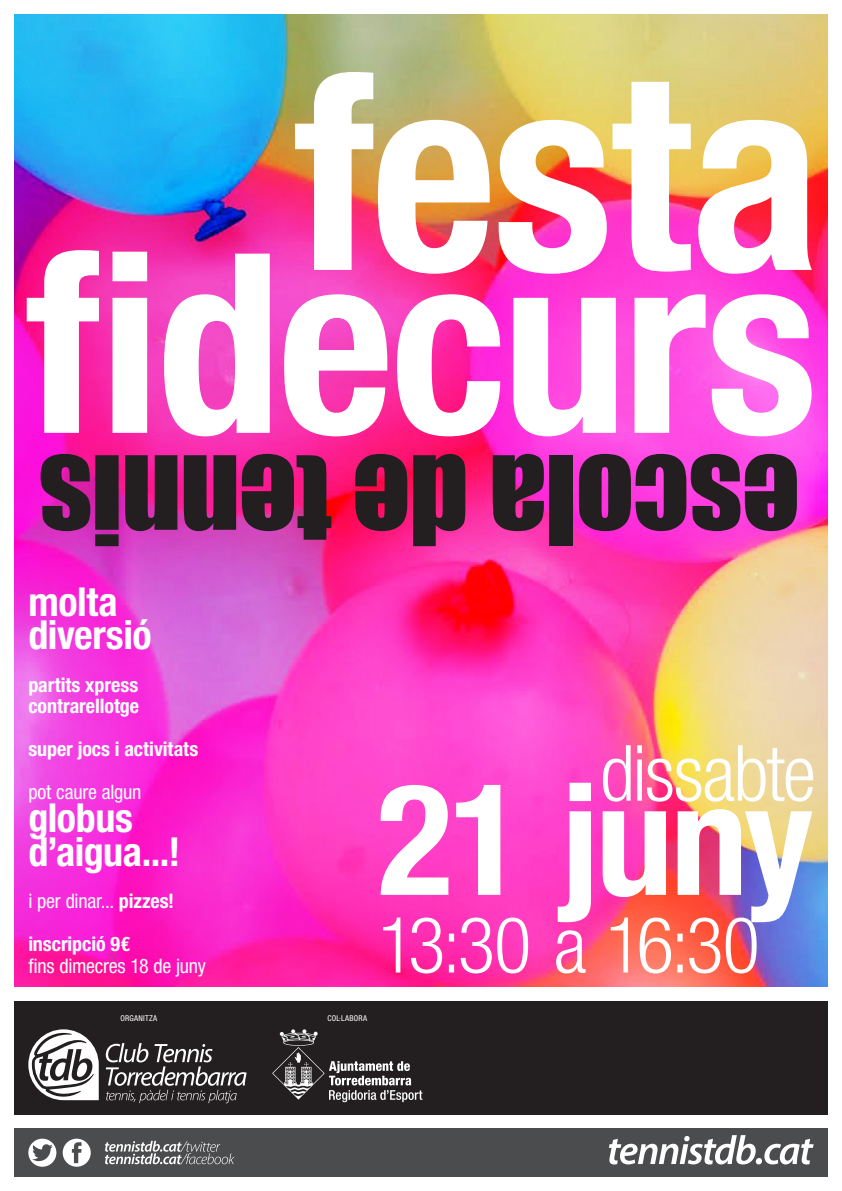
<style>
.page{position:relative;width:842px;height:1191px;background:#fff}
.page>*{position:absolute;margin:0;border:0;box-sizing:border-box;transform-origin:0 0}
.t1{font:700 condensed 271.8px "Helvetica Neue LT Pro";letter-spacing:-.01em;color:#fff}
.t2{font:700 condensed 250.9px "Helvetica Neue LT Pro";letter-spacing:-.015em;color:#fff}
.t3{font:700 condensed 155.2px "Helvetica Neue LT Pro";letter-spacing:-.02em;color:#fff}
.t4{font:115px "Impact";letter-spacing:-.01em;color:#231f20}
.t5{font:300 condensed 77.6px "Helvetica Neue LT Pro";letter-spacing:-.025em;color:#fff}
.t6{font:700 condensed 40px "Helvetica Neue LT Pro";letter-spacing:-.01em;color:#fff}
.t7{font:700 condensed 20px "Helvetica Neue LT Pro";color:#fff}
.t8{font:condensed 20px "Helvetica Neue LT Pro";letter-spacing:-.01em;color:#fff}
.t9{font:condensed 8px "Helvetica Neue LT Pro";letter-spacing:.03em;color:#fff}
.s1{font-weight:700}
</style>
<div class="page">
<div style="left:14px;top:1001px;width:814px;height:113px;background:#231f20"></div>
<svg style="left:106px;top:1043px;width:141px;height:60px"></svg>
<svg style="left:28px;top:1029px;width:71px;height:71px"></svg>
<svg style="left:272px;top:1029px;width:150px;height:73px"></svg>
<div style="left:14px;top:1128px;width:814px;height:48px;background:#4b4c4d"></div>
<svg style="left:105px;top:1140px;width:130px;height:24px"></svg>
<svg style="left:63px;top:1138px;width:28px;height:28px"></svg>
<svg style="left:28px;top:1138px;width:28px;height:28px"></svg>
<svg style="left:609px;top:1135px;width:205px;height:29px"></svg>
<img style="left:14px;top:14px;width:814px;height:972px">
<p class="t1" style="left:293px;top:9px;width:529px">festa</p>
<p class="t2" style="left:25px;top:192px;width:794px">fidecurs</p>
<p class="t4" style="left:800px;top:589px;width:763px;rotate:-180deg">escola de tennis</p>
<p class="t6" style="left:28px;top:577px;width:91px">molta</p>
<p class="t6" style="left:28px;top:610px;width:125px">diversió</p>
<p class="t7" style="left:28px;top:672px;width:111px">partits xpress</p>
<p class="t7" style="left:28px;top:694px;width:112px">contrarellotge</p>
<p class="t7" style="left:28px;top:736px;width:171px">super jocs i activitats</p>
<p class="t8" style="left:28px;top:780px;width:115px">pot caure algun</p>
<p class="t6" style="left:28px;top:793px;width:106px">globus</p>
<p class="t6" style="left:28px;top:827px;width:153px">d’aigua...!</p>
<p class="t8" style="left:28px;top:889px;width:147px">i per dinar... <span class="s1">pizzes!</span></p>
<p class="t7" style="left:28px;top:932px;width:103px">inscripció 9€</p>
<p class="t8" style="left:28px;top:954px;width:179px">fins dimecres 18 de juny</p>
<p class="t5" style="left:600px;top:728px;width:217px">dissabte</p>
<p class="t3" style="left:378px;top:745px;width:437px">21 juny</p>
<p class="t5" style="left:378px;top:900px;width:383px">13:30 a 16:30</p>
<p class="t9" style="left:121px;top:1013px;width:38px">ORGANITZA</p>
<p class="t9" style="left:327px;top:1013px;width:41px">COL·LABORA</p>
</div>
